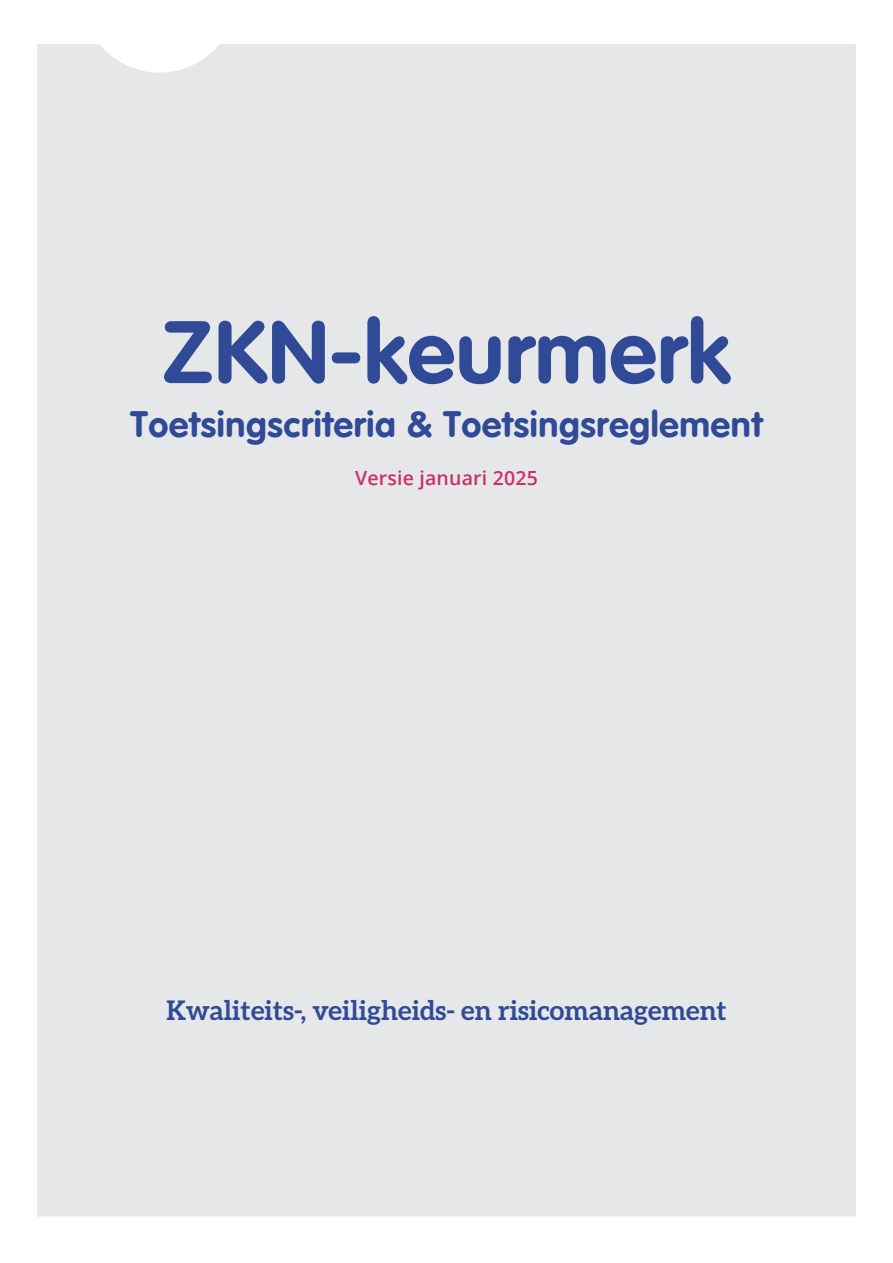
<style>
.page{position:relative;width:893px;height:1263px;background:#fff}
.page>*{position:absolute;margin:0;border:0;box-sizing:border-box;transform-origin:0 0}
.t1{font:87px "VAG Rounded Bold";letter-spacing:.01em;color:#304a97}
.t2{font:36px "VAG Rounded Bold";letter-spacing:.02em;color:#304a97}
.t3{font:700 27px "Aleo";color:#304a97}
.t4{font:600 19.5px "Open Sans";letter-spacing:.01em;color:#cb3068}
</style>
<div class="page">
<div style="left:37px;top:44px;width:819px;height:1173px;background:#e6e7e8"></div>
<h1 class="t1" style="left:162px;top:301px;width:570px">ZKN-keurmerk</h1>
<h2 class="t2" style="left:131px;top:403px;width:633px">Toetsingscriteria &amp; Toetsingsreglement</h2>
<p class="t4" style="left:355px;top:465px;width:184px">Versie januari 2025</p>
<p class="t3" style="left:167px;top:995px;width:561px">Kwaliteits-, veiligheids- en risicomanagement</p>
</div>
